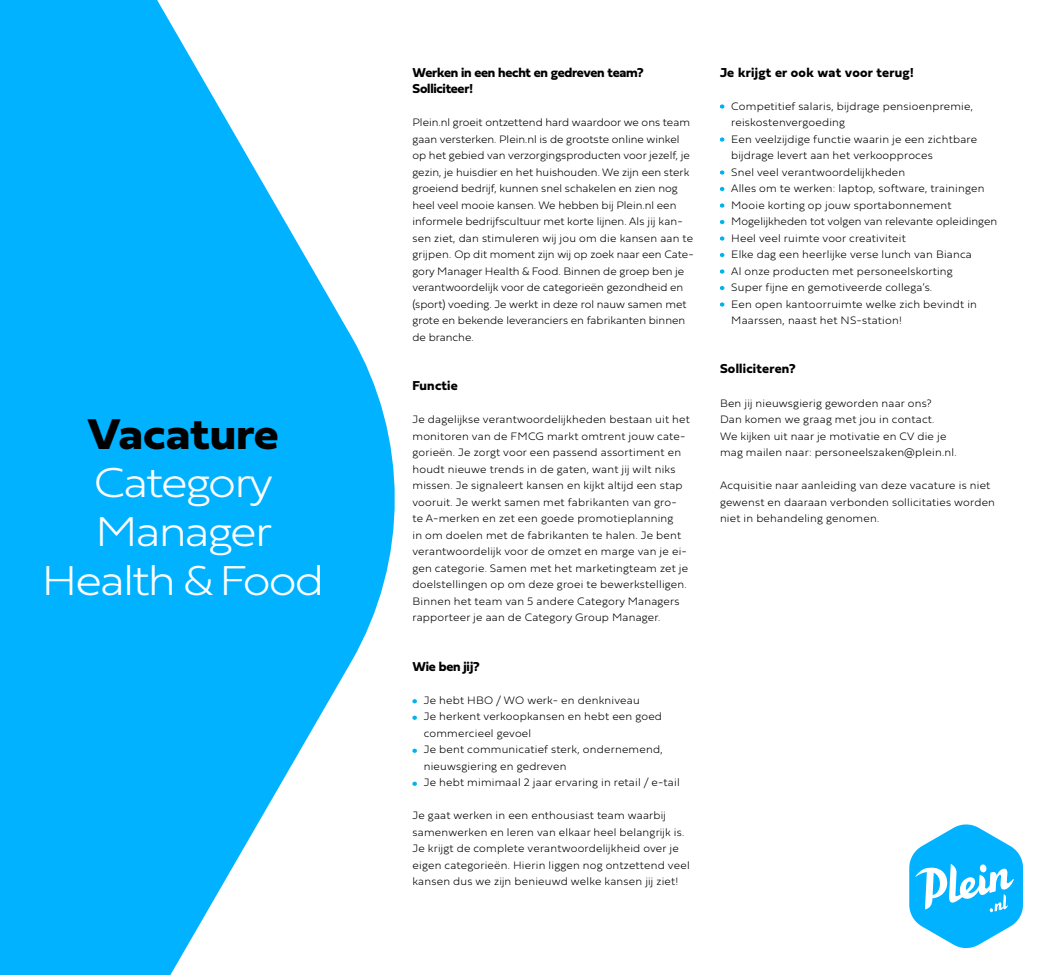
<style>
.page{position:relative;width:1050px;height:975px;background:#fff}
.page>*{position:absolute;margin:0;border:0;box-sizing:border-box;transform-origin:0 0}
.t1{font:700 44.85px "Fieldwork Hum";color:#000;scale:1.07 1}
.t2{font:100 43.58px/48.9px "Fieldwork Hum";letter-spacing:-.04em;color:#fff;text-align:center;scale:1.07 1}
.t3{font:700 13.5px/16.5px "Fieldwork Hum";letter-spacing:-.02em;color:#000}
.t4{font:700 13.5px "Fieldwork Hum";letter-spacing:.02em;color:#000}
.t5{font:100 11.25px/16.5px "Fieldwork Hum";letter-spacing:.02em;color:#000}
.t6{font:100 11.25px/16.5px "Fieldwork Hum";color:#000}
</style>
<div class="page">
<svg style="left:0;top:0;width:395px;height:975px;fill:#00b2ff"></svg>
<svg style="left:413px;top:699px;width:4px;height:5px"></svg>
<svg style="left:413px;top:716px;width:4px;height:4px"></svg>
<svg style="left:413px;top:749px;width:4px;height:4px"></svg>
<svg style="left:413px;top:782px;width:4px;height:4px"></svg>
<svg style="left:720px;top:104px;width:4px;height:5px"></svg>
<svg style="left:720px;top:137px;width:4px;height:5px"></svg>
<svg style="left:720px;top:170px;width:4px;height:5px"></svg>
<svg style="left:720px;top:187px;width:4px;height:4px"></svg>
<svg style="left:720px;top:203px;width:4px;height:5px"></svg>
<svg style="left:720px;top:220px;width:4px;height:4px"></svg>
<svg style="left:720px;top:236px;width:4px;height:5px"></svg>
<svg style="left:720px;top:253px;width:4px;height:4px"></svg>
<svg style="left:720px;top:269px;width:4px;height:5px"></svg>
<svg style="left:720px;top:286px;width:4px;height:4px"></svg>
<svg style="left:720px;top:302px;width:4px;height:5px"></svg>
<svg style="left:909px;top:824px;width:114px;height:124px"></svg>
<h1 class="t1" style="left:87px;top:399px;width:181px">Vacature</h1>
<h2 class="t2" style="left:42px;top:456px;width:266px">Category<br>Manager<br>Health &amp; Food</h2>
<p class="t3" style="left:412px;top:63px;width:233px">Werken in een hecht en gedreven team?<br>Solliciteer!</p>
<p class="t6" style="left:412px;top:113px;width:283px">Plein.nl groeit ontzettend hard waardoor we ons team gaan versterken. Plein.nl is de grootste online winkel op het gebied van verzorgingsproducten voor jezelf, je gezin, je huisdier en het huishouden. We zijn een sterk groeiend bedrijf, kunnen snel schakelen en zien nog heel veel mooie kansen. We hebben bij Plein.nl een informele bedrijfscultuur met korte lijnen. Als jij kan&shy;sen ziet, dan stimuleren wij jou om die kansen aan te grijpen. Op dit moment zijn wij op zoek naar een Cate&shy;gory Manager Health &amp; Food. Binnen de groep ben je verantwoordelijk voor de categorieën gezondheid en (sport) voeding. Je werkt in deze rol nauw samen met grote en bekende leveranciers en fabrikanten binnen de branche.</p>
<p class="t4" style="left:412px;top:375px;width:47px">Functie</p>
<p class="t5" style="left:412px;top:410px;width:279px">Je dagelijkse verantwoordelijkheden bestaan uit het monitoren van de FMCG markt omtrent jouw cate&shy;gorieën. Je zorgt voor een passend assortiment en houdt nieuwe trends in de gaten, want jij wilt niks missen. Je signaleert kansen en kijkt altijd een stap vooruit. Je werkt samen met fabrikanten van gro&shy;te A- merken en zet een goede promotieplanning<br>in om doelen met de fabrikanten te halen. Je bent verantwoordelijk voor de omzet en marge van je ei&shy;gen categorie. Samen met het marketingteam zet je doelstellingen op om deze groei te bewerkstelligen.<br>Binnen het team van 5 andere Category Managers rapporteer je aan de Category Group Manager.</p>
<p class="t3" style="left:412px;top:657px;width:69px">Wie ben jij?</p>
<p class="t5" style="left:424px;top:691px;width:257px">Je hebt HBO / WO werk- en denkniveau<br>Je herkent verkoopkansen en hebt een goed commercieel gevoel<br>Je bent communicatief sterk, ondernemend, nieuwsgiering en gedreven<br>Je hebt mimimaal 2 jaar ervaring in retail / e-tail</p>
<p class="t5" style="left:412px;top:806px;width:279px">Je gaat werken in een enthousiast team waarbij samenwerken en leren van elkaar heel belangrijk is.<br>Je krijgt de complete verantwoordelijkheid over je eigen categorieën. Hierin liggen nog ontzettend veel kansen dus we zijn benieuwd welke kansen jij ziet!</p>
<p class="t4" style="left:720px;top:61px;width:195px">Je krijgt er ook wat voor terug!</p>
<p class="t5" style="left:731px;top:97px;width:268px">Competitief salaris, bijdrage pensioenpremie, reiskostenvergoeding<br>Een veelzijdige functie waarin je een zichtbare bijdrage levert aan het verkoopproces<br>Snel veel verantwoordelijkheden<br>Alles om te werken: laptop, software, trainingen Mooie korting op jouw sportabonnement Mogelijkheden tot volgen van relevante opleidingen Heel veel ruimte voor creativiteit<br>Elke dag een heerlijke verse lunch van Bianca<br>Al onze producten met personeelskorting<br>Super fijne en gemotiveerde collega’s.<br>Een open kantoorruimte welke zich bevindt in Maarssen, naast het NS-station!</p>
<p class="t4" style="left:720px;top:358px;width:77px">Solliciteren?</p>
<p class="t5" style="left:720px;top:394px;width:238px">Ben jij nieuwsgierig geworden naar ons?<br>Dan komen we graag met jou in contact.<br>We kijken uit naar je motivatie en CV die je mag mailen naar: personeelszaken@plein.nl.</p>
<p class="t5" style="left:720px;top:476px;width:277px">Acquisitie naar aanleiding van deze vacature is niet gewenst en daaraan verbonden sollicitaties worden niet in behandeling genomen.</p>
</div>
